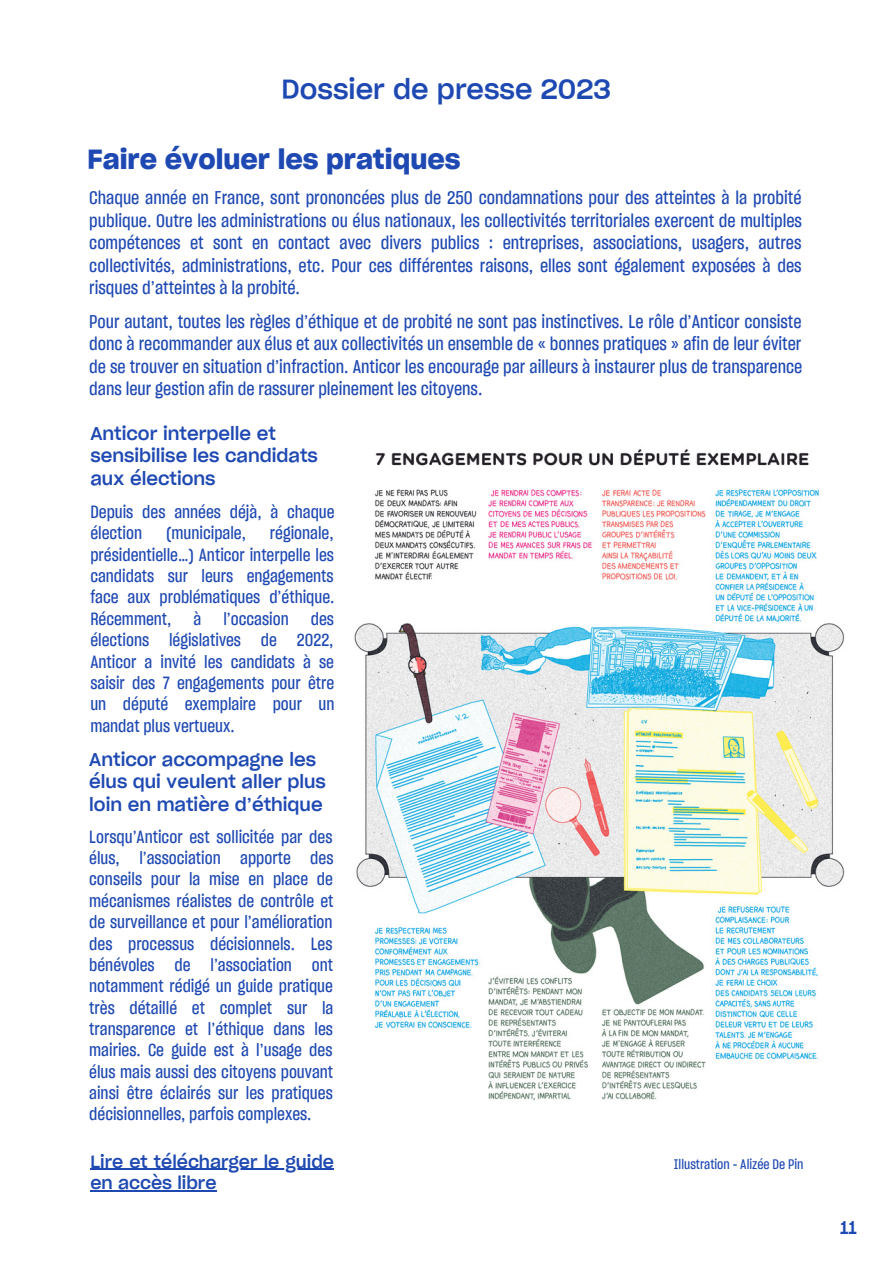
<style>
.page{position:relative;width:893px;height:1264px;background:#fff}
.page>*{position:absolute;margin:0;border:0;box-sizing:border-box;transform-origin:0 0}
.t1{font:27px "Sharp Grotesk Sm Bold 20";color:#1f49b2}
.t2{font:27px "Sharp Grotesk Medium 20";color:#1f49b2}
.t3{font:18px/22.5px "Sharp Grotesk Medium 15";color:#1f49b2;text-align:justify}
.t4{font:18px/22.5px "Sharp Grotesk Medium 20";color:#1f49b2}
.t5{font:17.25px/21.3px "Sharp Grotesk Medium 15";color:#1f49b2;text-align:justify}
.t6{font:17.25px "Sharp Grotesk Medium 20";color:#1f49b2}
.t7{font:13.5px "Sharp Grotesk Medium 15";color:#1f49b2}
</style>
<div class="page">
<img style="left:354px;top:449px;width:491px;height:652px">
<hr style="left:90px;top:1168px;width:244px;height:1px;background:#1f49b2">
<hr style="left:90px;top:1189px;width:126px;height:2px;background:#1f49b2">
<p class="t2" style="left:281px;top:72px;width:331px">Dossier de presse 2023</p>
<p class="t1" style="left:88px;top:142px;width:374px">Faire évoluer les pratiques</p>
<p class="t3" style="left:89px;top:186px;width:714px">Chaque année en France, sont prononcées plus de 250 condamnations pour des atteintes à la probité publique. Outre les administrations ou élus nationaux, les collectivités territoriales exercent de multiples compétences et sont en contact avec divers publics : entreprises, associations, usagers, autres collectivités, administrations, etc. Pour ces différentes raisons, elles sont également exposées à des risques d’atteintes à la probité.</p>
<p class="t3" style="left:89px;top:310px;width:714px">Pour autant, toutes les règles d’éthique et de probité ne sont pas instinctives. Le rôle d’Anticor consiste donc à recommander aux élus et aux collectivités un ensemble de « bonnes pratiques » afin de leur éviter de se trouver en situation d’infraction. Anticor les encourage par ailleurs à instaurer plus de transparence dans leur gestion afin de rassurer pleinement les citoyens.</p>
<p class="t4" style="left:90px;top:422px;width:229px">Anticor interpelle et sensibilise les candidats</p>
<p class="t4" style="left:90px;top:467px;width:127px">aux élections</p>
<p class="t5" style="left:90px;top:501px;width:246px">Depuis des années déjà, à chaque élection</p>
<p class="t5" style="left:90px;top:522px;width:245px;text-indent:179px">régionale, présidentielle…) Anticor interpelle les candidats sur leurs engagements face aux problématiques d’éthique.<br>Récemment,</p>
<p class="t5" style="left:166px;top:522px;width:81px">(municipale,</p>
<p class="t5" style="left:193px;top:608px;width:9px">à</p>
<p class="t5" style="left:223px;top:608px;width:67px">l’occasion</p>
<p class="t5" style="left:90px;top:608px;width:246px;text-indent:220px">des élections législatives de 2022, Anticor a invité les candidats à se saisir des 7 engagements pour être un député exemplaire pour un mandat plus vertueux.</p>
<p class="t4" style="left:89px;top:748px;width:238px">Anticor accompagne les élus qui veulent aller plus loin en matière d’éthique</p>
<p class="t5" style="left:89px;top:825px;width:246px">Lorsqu’Anticor est sollicitée par des élus, l’association apporte des conseils pour la mise en place de mécanismes réalistes de contrôle et de surveillance et pour l’amélioration des processus décisionnels. Les bénévoles de l’association ont notamment rédigé un guide pratique très détaillé et complet sur la transparence et l’éthique dans les mairies. Ce guide est à l’usage des élus mais aussi des citoyens pouvant ainsi être éclairés sur les pratiques décisionnelles, parfois complexes.</p>
<p class="t6" style="left:90px;top:1150px;width:245px">Lire et télécharger le guide</p>
<p class="t7" style="left:674px;top:1155px;width:131px">Illustration - Alizée De Pin</p>
<p class="t6" style="left:90px;top:1171px;width:128px">en accès libre</p>
<p class="t4" style="left:840px;top:1215px;width:18px">11</p>
</div>
